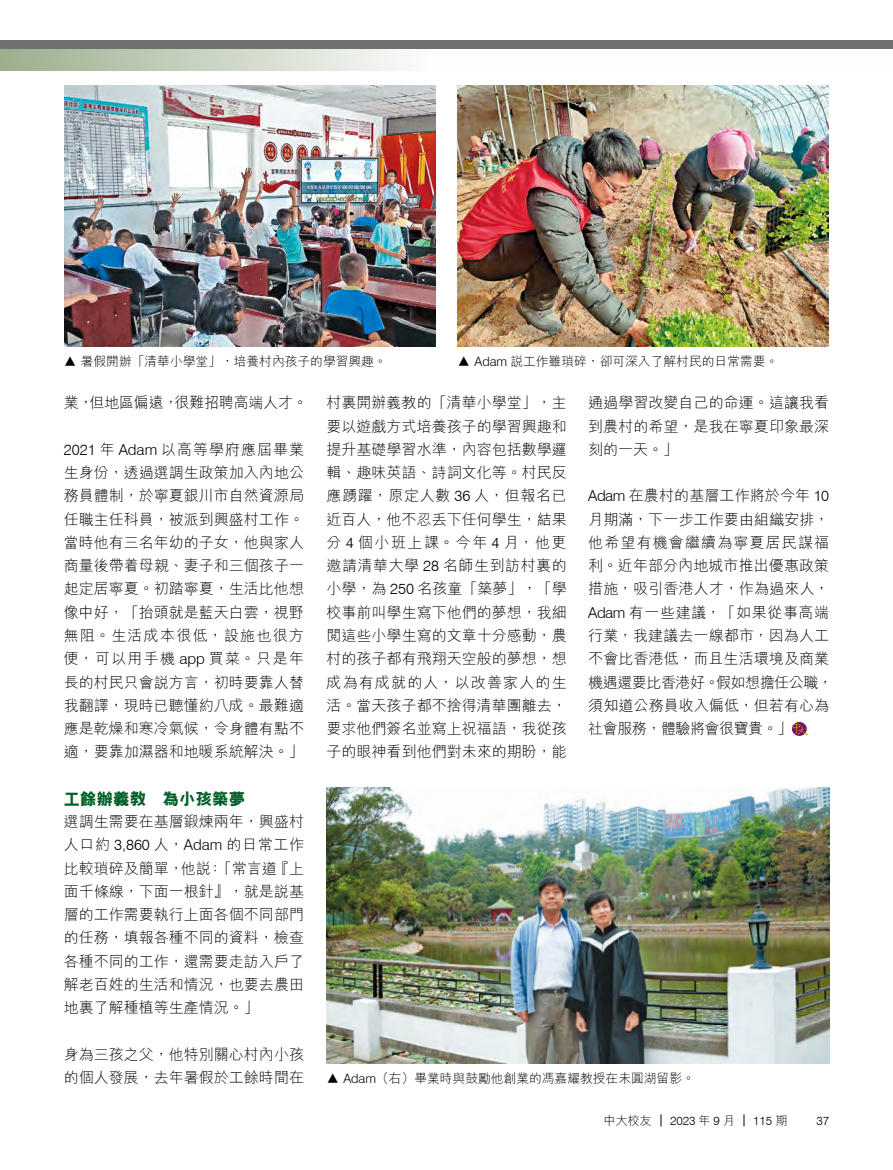
<style>
.page{position:relative;width:893px;height:1170px;background:#fff}
.page>*{position:absolute;margin:0;border:0;box-sizing:border-box;transform-origin:0 0}
.t1{font:800 16.5px "M Hei HK";color:#006027}
.t2{font:300 15px/23.2px "M Hei HK";color:#000;text-align:justify}
.t3{font:300 12.75px "M Hei HK";color:#000}
.t4{font:300 12px "M Hei HK";color:#000}
.t5{font:300 12px "Swiss 721 BT";color:#000}
.s1{font-family:"Swiss 721 BT"}
</style>
<div class="page">
<svg style="left:0;top:49px;width:401px;height:21px;background:#c8d3c0"></svg>
<div style="left:0;top:41px;width:893px;height:8px;background:#727171"></div>
<img style="left:458px;top:85px;width:371px;height:261px">
<img style="left:64px;top:85px;width:371px;height:261px">
<img style="left:326px;top:787px;width:503px;height:276px">
<svg style="left:792px;top:721px;width:17px;height:14px"></svg>
<p class="t3" style="left:64px;top:355px;width:325px">▲ 暑假開辦「清華小學堂」，培養村內孩子的學習興趣。</p>
<p class="t3" style="left:458px;top:355px;width:322px">▲ <span class="s1">Adam</span> 說工作雖瑣碎，卻可深入了解村民的日常需要。</p>
<p class="t2" style="left:64px;top:391px;width:245px">業，但地區偏遠，很難招聘高端人才。</p>
<p class="t2" style="left:64px;top:437px;width:242px"><span class="s1">2021</span> 年 <span class="s1">Adam</span> 以高等學府應屆畢業生身份，透過選調生政策加入內地公務員體制，於寧夏銀川市自然資源局任職主任科員，被派到興盛村工作。當時他有三名年幼的子女，他與家人商量後帶着母親、妻子和三個孩子一起定居寧夏。初踏寧夏，生活比他想像中好，「抬頭就是藍天白雲，視野無阻。生活成本很低，設施也很方便，可以用手機 <span class="s1">app</span> 買菜。只是年長的村民只會說方言，初時要靠人替我翻譯，現時已聽懂約八成。最難適應是乾燥和寒冷氣候，令身體有點不適，要靠加濕器和地暖系統解決。」</p>
<p class="t1" style="left:64px;top:790px;width:183px">工餘辦義教　為小孩築夢</p>
<p class="t2" style="left:64px;top:809px;width:242px">選調生需要在基層鍛煉兩年，興盛村人口約 <span class="s1">3,860</span> 人，<span class="s1">Adam</span> 的日常工作比較瑣碎及簡單，他說：「常言道『上面千條線，下面一根針』，就是說基層的工作需要執行上面各個不同部門的任務，填報各種不同的資料，檢查各種不同的工作，還需要走訪入戶了解老百姓的生活和情況，也要去農田地裏了解種植等生產情況。」</p>
<p class="t2" style="left:64px;top:1042px;width:242px">身為三孩之父，他特別關心村內小孩的個人發展，去年暑假於工餘時間在</p>
<p class="t2" style="left:327px;top:391px;width:242px">村裏開辦義教的「清華小學堂」，主要以遊戲方式培養孩子的學習興趣和提升基礎學習水準，內容包括數學邏輯、趣味英語、詩詞文化等。村民反應踴躍，原定人數 <span class="s1">36</span> 人，但報名已近百人，他不忍丟下任何學生，結果分 <span class="s1">4</span> 個小班上課。今年 <span class="s1">4</span> 月，他更邀請清華大學 <span class="s1">28</span> 名師生到訪村裏的小學，為 <span class="s1">250</span> 名孩童「築夢」，「學校事前叫學生寫下他們的夢想，我細閱這些小學生寫的文章十分感動，農村的孩子都有飛翔天空般的夢想，想成為有成就的人，以改善家人的生活。當天孩子都不捨得清華團離去，要求他們簽名並寫上祝福語，我從孩子的眼神看到他們對未來的期盼，能</p>
<p class="t2" style="left:588px;top:391px;width:242px">通過學習改變自己的命運。這讓我看到農村的希望，是我在寧夏印象最深刻的一天。」</p>
<p class="t2" style="left:588px;top:484px;width:246px;text-align:left"><span class="s1">Adam</span> 在農村的基層工作將於今年 <span class="s1">10</span>月期滿，下一步工作要由組織安排，他希望有機會繼續為寧夏居民謀福利。近年部分內地城市推出優惠政策措施，吸引香港人才，作為過來人，<br><span class="s1">Adam</span> 有一些建議，「如果從事高端行業，我建議去一線都市，因為人工不會比香港低，而且生活環境及商業機遇還要比香港好。假如想擔任公職，須知道公務員收入偏低，但若有心為社會服務，體驗將會很寶貴。」</p>
<p class="t3" style="left:326px;top:1071px;width:370px">▲ <span class="s1">Adam</span>（右）畢業時與鼓勵他創業的馮嘉耀教授在未圓湖留影。</p>
<p class="t4" style="left:604px;top:1114px;width:185px">中大校友｜ <span class="s1">2023</span> 年 <span class="s1">9</span> 月｜ <span class="s1">115</span> 期</p>
<p class="t5" style="left:816px;top:1113px;width:14px">37</p>
</div>
